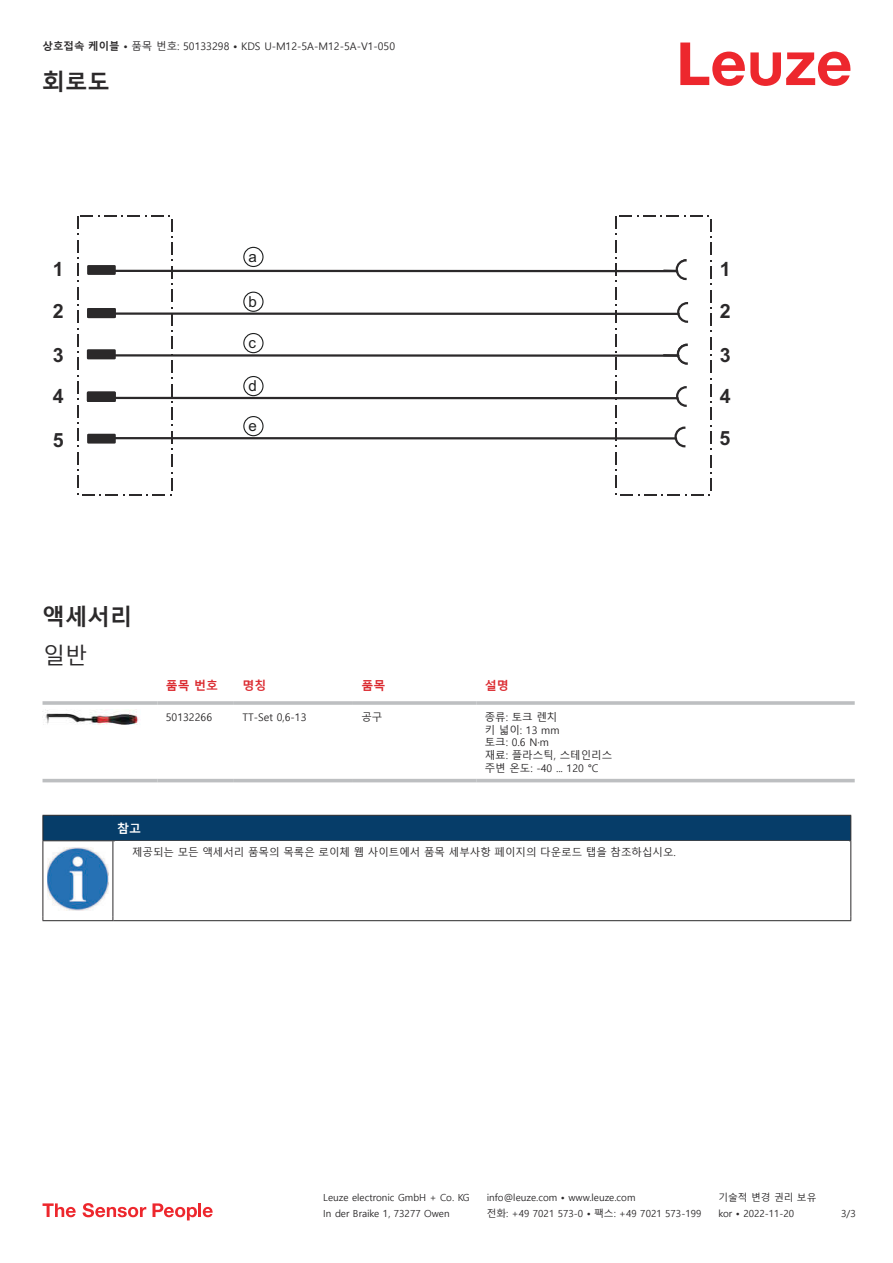
<style>
.page{position:relative;width:893px;height:1263px;background:#fff}
.page>*{position:absolute;margin:0;border:0;box-sizing:border-box;transform-origin:0 0}
.t1{font:700 22.5px "Malgun Gothic";color:#2b292a}
.t2{font:22.5px "Malgun Gothic";color:#2b292a}
.t3{font:700 19.65px "Arial";color:#2b292a}
.t4{font:15.15px "Arial";color:#1f2020}
.t5{font:700 12px "Malgun Gothic";color:#db2a30}
.t6{font:700 12px "Malgun Gothic";color:#fff}
.t7{font:10.5px/12.6px "Malgun Gothic";color:#2b292a}
.t8{font:9.75px "Malgun Gothic";color:#2b292a}
.s1{font-weight:700}
</style>
<div class="page">
<svg style="left:680px;top:43px;width:170px;height:43px"></svg>
<svg style="left:43px;top:778px;width:812px;height:5px;fill:#eff0f0"></svg>
<hr style="left:43px;top:701px;width:114px;height:4px;background:#c3c5c7">
<svg style="left:157px;top:701px;width:77px;height:4px"></svg>
<hr style="left:234px;top:701px;width:119px;height:4px;background:#c4c6c7">
<hr style="left:353px;top:701px;width:123px;height:4px;background:#c3c5c7">
<svg style="left:476px;top:701px;width:379px;height:4px;background:#c3c5c7"></svg>
<hr style="left:43px;top:779px;width:114px;height:3px;background:#bdbfc1">
<hr style="left:157px;top:779px;width:77px;height:3px;background:#bdbfc1">
<hr style="left:234px;top:779px;width:119px;height:3px;background:#bdbfc1">
<hr style="left:353px;top:779px;width:123px;height:3px;background:#bdbfc1">
<hr style="left:476px;top:779px;width:379px;height:3px;background:#bdbfc1">
<img style="left:43px;top:709px;width:96px;height:16px">
<div style="left:43px;top:815px;width:808px;height:26px;background:#063d69"></div>
<hr style="left:113px;top:840px;width:738px;height:1px;background:#2b292a">
<hr style="left:43px;top:841px;width:1px;height:75px;background:#2b292a">
<hr style="left:113px;top:841px;width:1px;height:75px;background:#2b292a">
<hr style="left:850px;top:841px;width:1px;height:75px;background:#2b292a">
<hr style="left:43px;top:920px;width:70px;height:1px;background:#2b292a">
<hr style="left:113px;top:920px;width:738px;height:1px;background:#2b292a">
<img style="left:47px;top:847px;width:61px;height:63px">
<svg style="left:43px;top:1203px;width:33px;height:14px"></svg>
<svg style="left:83px;top:1203px;width:63px;height:14px"></svg>
<svg style="left:153px;top:1203px;width:44px;height:17px"></svg>
<hr style="left:198px;top:1203px;width:3px;height:14px;background:#ed272d">
<svg style="left:203px;top:1207px;width:10px;height:10px"></svg>
<svg style="left:77px;top:215px;width:96px;height:280px"></svg>
<hr style="left:103px;top:312px;width:576px;height:3px;background:#2b292a">
<div style="left:88px;top:309px;width:27px;height:8px;background:#2b292a"></div>
<div style="left:87px;top:308px;width:29px;height:10px;border:2px solid #2b292a"></div>
<hr style="left:98px;top:397px;width:580px;height:2px;background:#2b292a">
<div style="left:88px;top:393px;width:27px;height:8px;background:#2b292a"></div>
<div style="left:87px;top:392px;width:29px;height:10px;border:2px solid #2b292a"></div>
<div style="left:88px;top:266px;width:27px;height:8px;background:#2b292a"></div>
<div style="left:87px;top:265px;width:29px;height:10px;border:2px solid #2b292a"></div>
<div style="left:88px;top:435px;width:27px;height:7px;background:#2b292a"></div>
<div style="left:87px;top:434px;width:29px;height:10px;border:2px solid #2b292a"></div>
<svg style="left:615px;top:215px;width:97px;height:280px"></svg>
<div style="left:677px;top:344px;width:21px;height:20px;border:2px solid #2b292a;border-radius:50%"></div>
<div style="left:677px;top:260px;width:18px;height:19px;background:#fff;border-radius:50%"></div>
<div style="left:676px;top:259px;width:20px;height:21px;border:2px solid #2b292a;border-radius:50%"></div>
<div style="left:688px;top:255px;width:15px;height:29px;background:#fff"></div>
<hr style="left:102px;top:270px;width:575px;height:2px;background:#2b292a">
<div style="left:678px;top:345px;width:18px;height:18px;background:#fff;border-radius:50%"></div>
<div style="left:677px;top:344px;width:21px;height:21px;border:2px solid #2b292a;border-radius:50%"></div>
<div style="left:689px;top:339px;width:16px;height:29px;background:#fff"></div>
<hr style="left:103px;top:354px;width:575px;height:3px;background:#2b292a">
<svg style="left:676px;top:428px;width:18px;height:18px"></svg>
<div style="left:674px;top:426px;width:21px;height:21px;border:2px solid #2b292a;border-radius:50%"></div>
<div style="left:687px;top:422px;width:15px;height:29px;background:#fff"></div>
<hr style="left:101px;top:437px;width:575px;height:2px;background:#2b292a">
<div style="left:243px;top:247px;width:21px;height:20px;border:1px solid #1e2020;border-radius:50%"></div>
<div style="left:243px;top:292px;width:21px;height:20px;border:1px solid #1e2020;border-radius:50%"></div>
<div style="left:243px;top:333px;width:21px;height:20px;border:1px solid #1e2020;border-radius:50%"></div>
<div style="left:243px;top:376px;width:21px;height:20px;border:1px solid #1e2020;border-radius:50%"></div>
<div style="left:243px;top:416px;width:21px;height:20px;border:1px solid #1e2020;border-radius:50%"></div>
<p class="t7" style="left:43px;top:40px;width:354px"><span class="s1">상호접속 케이블 •</span> 품목 번호: 50133298 <span class="s1">•</span> KDS U-M12-5A-M12-5A-V1-050</p>
<h1 class="t1" style="left:43px;top:69px;width:69px">회로도</h1>
<h3 class="t4" style="left:249px;top:248px;width:10px">a</h3>
<h3 class="t4" style="left:249px;top:293px;width:10px">b</h3>
<h3 class="t4" style="left:249px;top:334px;width:9px">c</h3>
<h3 class="t4" style="left:249px;top:377px;width:10px">d</h3>
<h3 class="t4" style="left:249px;top:417px;width:10px">e</h3>
<h2 class="t3" style="left:53px;top:258px;width:12px">1</h2>
<h2 class="t3" style="left:720px;top:258px;width:12px">1</h2>
<h2 class="t3" style="left:53px;top:300px;width:12px">2</h2>
<h2 class="t3" style="left:720px;top:300px;width:12px">2</h2>
<h2 class="t3" style="left:53px;top:343px;width:12px">3</h2>
<h2 class="t3" style="left:720px;top:343px;width:12px">3</h2>
<h2 class="t3" style="left:53px;top:385px;width:12px">4</h2>
<h2 class="t3" style="left:720px;top:385px;width:12px">4</h2>
<h2 class="t3" style="left:53px;top:429px;width:12px">5</h2>
<h2 class="t3" style="left:720px;top:426px;width:12px">5</h2>
<h1 class="t1" style="left:43px;top:603px;width:91px">액세서리</h1>
<h1 class="t2" style="left:43px;top:643px;width:46px">일반</h1>
<p class="t5" style="left:166px;top:679px;width:54px">품목 번호</p>
<p class="t5" style="left:242px;top:679px;width:25px">명칭</p>
<p class="t5" style="left:361px;top:679px;width:25px">품목</p>
<p class="t5" style="left:485px;top:679px;width:25px">설명</p>
<p class="t7" style="left:166px;top:711px;width:48px">50132266</p>
<p class="t7" style="left:242px;top:711px;width:66px">TT-Set 0,6-13</p>
<p class="t7" style="left:361px;top:711px;width:22px">공구</p>
<p class="t7" style="left:485px;top:711px;width:129px">종류: 토크 렌치<br>키 넓이: 13 mm<br>토크: 0.6 N·m<br>재료: 플라스틱, 스테인리스 주변 온도: -40 ... 120 °C</p>
<p class="t6" style="left:117px;top:822px;width:25px">참고</p>
<p class="t7" style="left:132px;top:846px;width:545px">제공되는 모든 액세서리 품목의 목록은 로이체 웹 사이트에서 품목 세부사항 페이지의 다운로드 탭을 참조하십시오.</p>
<p class="t8" style="left:323px;top:1192px;width:148px">Leuze electronic GmbH + Co. KG</p>
<p class="t8" style="left:487px;top:1192px;width:150px">info@leuze.com • www.leuze.com</p>
<p class="t8" style="left:718px;top:1192px;width:100px">기술적 변경 권리 보유</p>
<p class="t8" style="left:323px;top:1208px;width:128px">In der Braike 1, 73277 Owen</p>
<p class="t8" style="left:487px;top:1208px;width:216px">전화: +49 7021 573-0 • 팩스: +49 7021 573-199</p>
<p class="t8" style="left:718px;top:1208px;width:77px">kor • 2022-11-20</p>
<p class="t8" style="left:841px;top:1208px;width:16px">3 /3</p>
</div>
